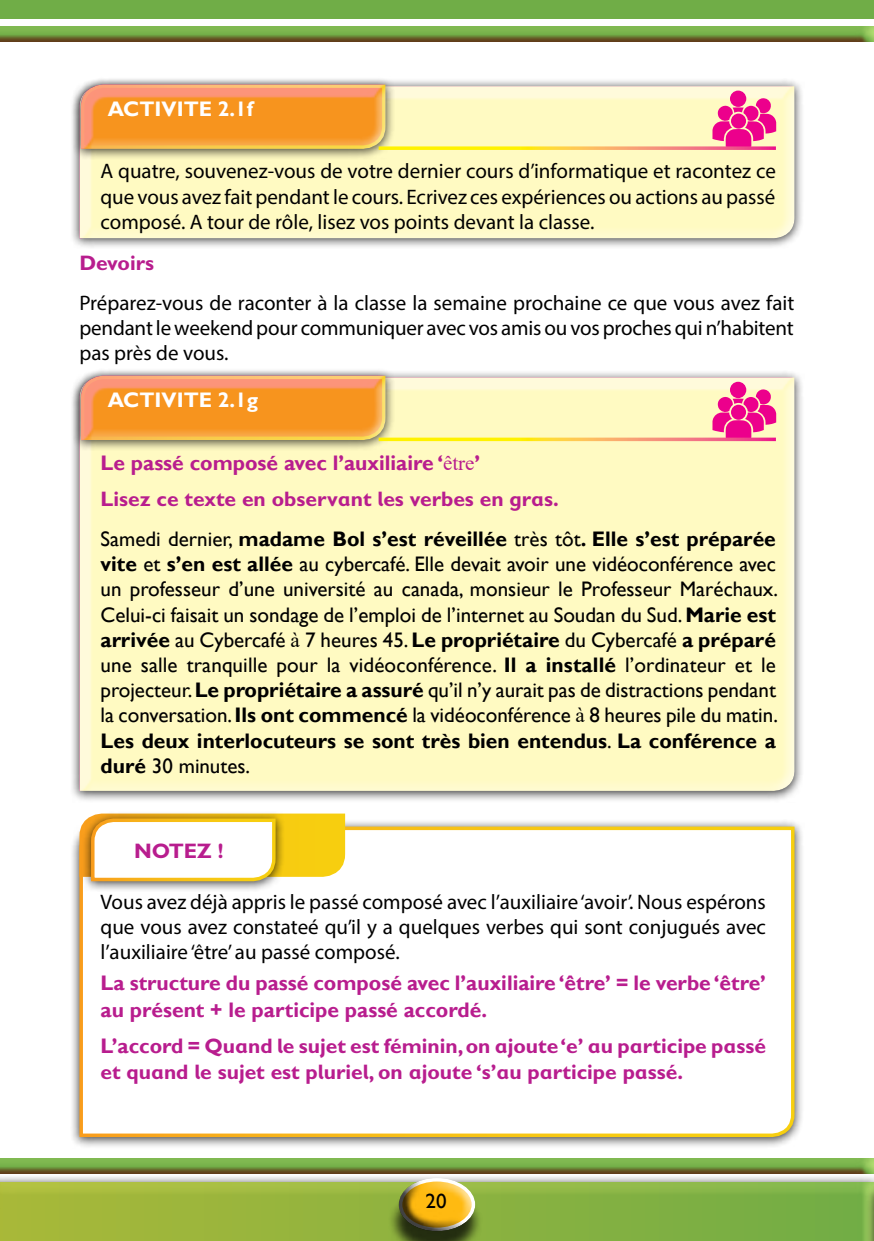
<style>
.page{position:relative;width:874px;height:1241px;background:#fff}
.page>*{position:absolute;margin:0;border:0;box-sizing:border-box;transform-origin:0 0}
.t1{font:21px/25.2px "Gill Sans";color:#000;text-align:justify}
.t2{font:21px/25.2px "Myriad Pro";color:#000;text-align:justify}
.t3{font:700 21px/26.2px "Gill Sans MT Schlbk";color:#b81d8e}
.t4{font:700 21px/26.2px "Gill Sans";color:#b81d8e}
.t5{font:700 21px "Gill Sans";color:#fff}
.t6{font:21px "Gill Sans Schoolbook";color:#000}
.s1{font-family:"Times New Roman";font-weight:400}
.s2{font-weight:700}
.s3{font-family:"Times New Roman"}
.s4{font-family:"Gill Sans"}
</style>
<div class="page">
<div style="left:0;top:1172px;width:871px;height:68px;background:#d2232a;opacity:.75"></div>
<svg style="left:873px;top:1181px;width:1px;height:59px"></svg>
<div style="left:860px;top:1172px;width:13px;height:68px;background:#d2232a;opacity:.75"></div>
<div style="left:388px;top:1185px;width:94px;height:55px;background:#000;opacity:.75"></div>
<div style="left:408px;top:1165px;width:79px;height:67px;background:#fff;opacity:.75"></div>
<div style="left:386px;top:1172px;width:79px;height:60px;background:#000;opacity:.75"></div>
<div style="left:0;top:0;width:873px;height:18px;background:#70ad47"></div>
<div style="left:0;top:13px;width:873px;height:31px;background:#70ad47"></div>
<div style="left:0;top:15px;width:871px;height:29px;background:#d2232a;opacity:.75"></div>
<div style="left:0;top:1146px;width:871px;height:29px;background:#d2232a;opacity:.75"></div>
<div style="left:70px;top:79px;width:733px;height:171px;background:#000;opacity:.75"></div>
<div style="left:66px;top:73px;width:738px;height:165px;background:#ec008c;opacity:.75"></div>
<div style="left:72px;top:77px;width:323px;height:84px;background:#000;opacity:.75"></div>
<div style="left:68px;top:71px;width:327px;height:79px;background:#ec008c;opacity:.75"></div>
<div style="left:729px;top:91px;width:17px;height:16px;background:#ec008c;border-radius:50%"></div>
<svg style="left:712px;top:98px;width:63px;height:48px;background:#f2579f"></svg>
<svg style="left:378px;top:146px;width:397px;height:4px;background:#f9bb53"></svg>
<div style="left:70px;top:370px;width:733px;height:432px;background:#000;opacity:.75"></div>
<div style="left:66px;top:364px;width:738px;height:428px;background:#ec008c;opacity:.75"></div>
<div style="left:72px;top:368px;width:323px;height:84px;background:#000;opacity:.75"></div>
<div style="left:68px;top:362px;width:327px;height:79px;background:#ec008c;opacity:.75"></div>
<div style="left:729px;top:382px;width:17px;height:16px;background:#ec008c;border-radius:50%"></div>
<svg style="left:712px;top:389px;width:63px;height:48px;background:#f2579f"></svg>
<svg style="left:378px;top:437px;width:397px;height:4px;background:#fabc57"></svg>
<div style="left:70px;top:819px;width:733px;height:329px;background:#000;opacity:.75"></div>
<svg style="left:78px;top:824px;width:717px;height:314px"></svg>
<div style="left:82px;top:810px;width:203px;height:81px;background:#000;opacity:.75"></div>
<svg style="left:78px;top:811px;width:269px;height:71px"></svg>
<p class="t5" style="left:108px;top:96px;width:147px">ACTIVITE 2.1f</p>
<p class="t2" style="left:100px;top:158px;width:676px">A quatre, souvenez-vous de votre dernier cours d’informatique et racontez ce que vous avez fait pendant le cours. Ecrivez ces expériences ou actions au passé composé. A tour de rôle, lisez vos points devant la classe.</p>
<p class="t3" style="left:79px;top:249px;width:76px">Devoirs</p>
<p class="t2" style="left:79px;top:289px;width:716px">Préparez-vous de raconter à la classe la semaine prochaine ce que vous avez fait pendant le weekend pour communiquer avec vos amis ou vos proches qui n’habitent pas près de vous.</p>
<p class="t5" style="left:108px;top:387px;width:152px">ACTIVITE 2.1g</p>
<p class="t4" style="left:100px;top:450px;width:381px">Le passé composé avec l’auxiliaire ‘<span class="s1">être</span>’</p>
<p class="t3" style="left:100px;top:485px;width:459px">Lisez ce texte en observant les verbes en gras.</p>
<p class="t1" style="left:100px;top:526px;width:678px">Samedi dernier, <span class="s2">madame Bol s’est réveillée</span> très tôt<span class="s2">. Elle s’est préparée vite</span> et <span class="s2">s’en est allée</span> au cybercafé. Elle devait avoir une vidéoconférence avec un professeur d’une université au canada, monsieur le Professeur Maréchaux.<br>Celui-ci faisait un sondage de l’emploi de l’internet au Soudan du Sud. <span class="s2">Marie est arrivée</span> au Cybercafé <span class="s3">à</span> 7 heures 45. <span class="s2">Le propriétaire</span> du Cybercafé <span class="s2">a préparé </span>une salle tranquille pour la vidéoconférence. <span class="s2">Il a installé</span> l’ordinateur et le projecteur. <span class="s2">Le propriétaire a assuré</span> qu’il n’y aurait pas de distractions pendant la conversation. <span class="s2">Ils ont commencé</span> la vidéoconférence <span class="s3">à</span> 8 heures pile du matin.<br><span class="s2">Les deux interlocuteurs se sont très bien entendus</span>. <span class="s2">La conférence a duré</span> 30 minutes.</p>
<p class="t3" style="left:134px;top:837px;width:91px">NOTEZ !</p>
<p class="t2" style="left:100px;top:888px;width:666px">Vous avez déjà appris le passé composé avec l’auxiliaire ‘avoir’. Nous espérons que vous avez constateé qu’il y a quelques verbes qui sont conjugués avec l’auxiliaire ‘être’ au passé composé.</p>
<p class="t4" style="left:100px;top:970px;width:666px">La structure du passé composé avec l’auxiliaire ‘être’ = le verbe ‘être’ au présent + le participe passé accordé.</p>
<p class="t3" style="left:100px;top:1032px;width:666px"><span class="s4">L’accord</span> = Quand le sujet est féminin, on ajoute ‘e’ au participe passé et quand le sujet est pluriel, on ajoute ‘s’au participe passé.</p>
<p class="t6" style="left:425px;top:1188px;width:22px">20</p>
</div>
